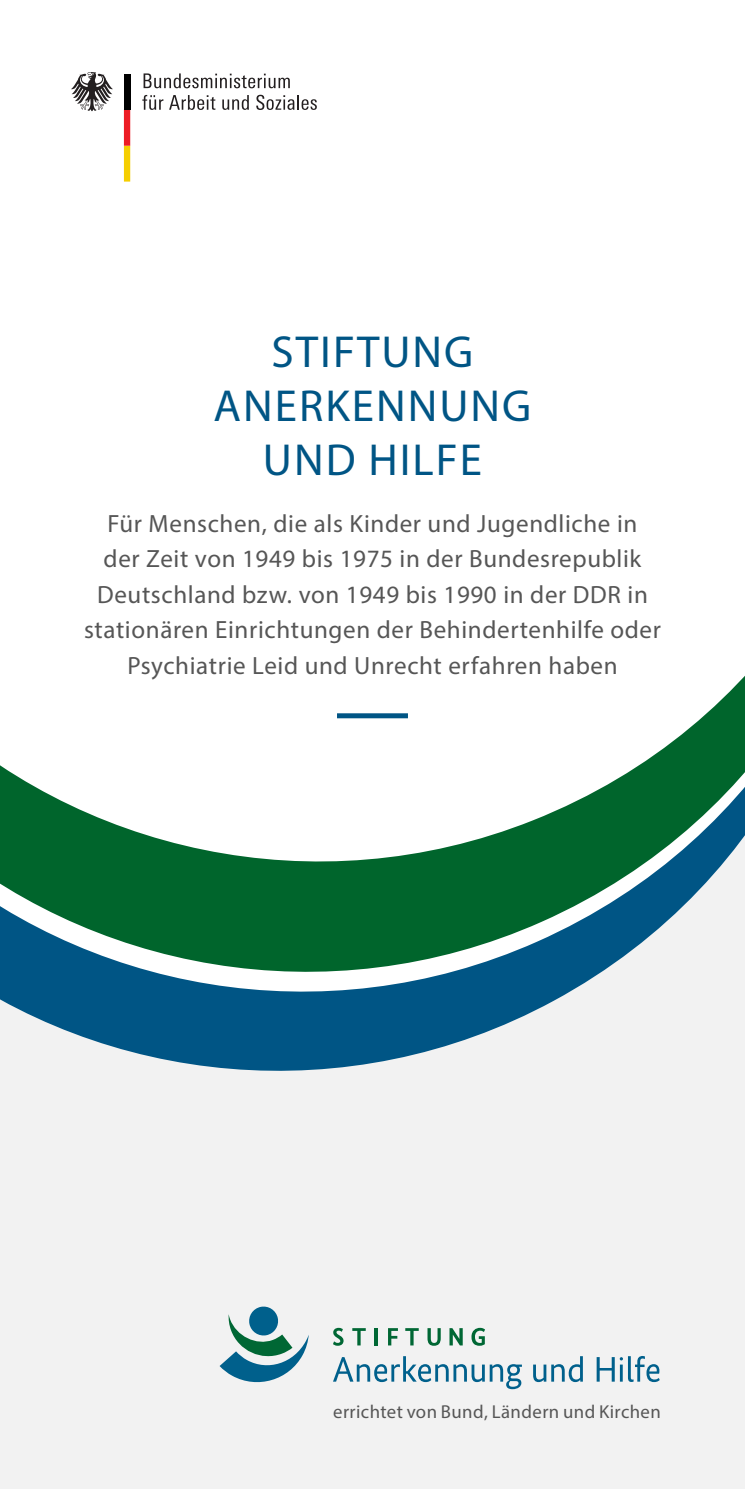
<style>
.page{position:relative;width:745px;height:1489px;background:#fff}
.page>*{position:absolute;margin:0;border:0;box-sizing:border-box;transform-origin:0 0}
.SAUH_Titel_blau_16pt{font:45px/54px "Myriad Pro";letter-spacing:.045em;color:#005585;text-align:center}
.SAUH_Titel_Subheadli{font:25px/35.5px "Myriad Pro";letter-spacing:.025em;color:#565656;text-align:center}
.SAUH_Fließtext_9pt{font:18.75px "Myriad Pro";letter-spacing:.02em;color:#565656}
</style>
<div class="page">
<div style="left:0;top:677px;width:744px;height:811px;background:#f2f2f2"></div>
<svg style="left:81px;top:1036px;width:394px;height:35px;fill:#005585"></svg>
<svg style="left:32px;top:1016px;width:492px;height:20px;background:#17638f"></svg>
<svg style="left:0;top:906px;width:683px;height:110px"></svg>
<svg style="left:0;top:677px;width:744px;height:229px;fill:#fff"></svg>
<div style="left:337px;top:713px;width:70px;height:5px;background:#005585"></div>
<svg style="left:219px;top:1306px;width:89px;height:77px"></svg>
<svg style="left:333px;top:1327px;width:10px;height:18px"></svg>
<svg style="left:352px;top:1328px;width:13px;height:17px"></svg>
<hr style="left:374px;top:1327px;width:3px;height:18px;background:#006734">
<svg style="left:388px;top:1328px;width:9px;height:17px"></svg>
<svg style="left:405px;top:1328px;width:13px;height:17px"></svg>
<svg style="left:427px;top:1328px;width:13px;height:17px"></svg>
<svg style="left:449px;top:1328px;width:13px;height:17px"></svg>
<svg style="left:471px;top:1327px;width:13px;height:18px"></svg>
<svg style="left:333px;top:1356px;width:188px;height:32px"></svg>
<svg style="left:533px;top:1356px;width:49px;height:25px"></svg>
<svg style="left:596px;top:1356px;width:63px;height:25px"></svg>
<svg style="left:124px;top:110px;width:6px;height:71px"></svg>
<svg style="left:71px;top:72px;width:42px;height:39px"></svg>
<div style="left:124px;top:74px;width:6px;height:36px;background:#000"></div>
<svg style="left:143px;top:73px;width:146px;height:15px"></svg>
<svg style="left:142px;top:95px;width:21px;height:15px"></svg>
<svg style="left:169px;top:95px;width:46px;height:15px"></svg>
<svg style="left:222px;top:95px;width:27px;height:15px"></svg>
<svg style="left:256px;top:95px;width:60px;height:15px"></svg>
<h1 class="SAUH_Titel_blau_16pt" style="left:213px;top:324px;width:319px">STIFTUNG<br>ANERKENNUNG<br>UND HILFE</h1>
<p class="SAUH_Titel_Subheadli" style="left:84px;top:505px;width:578px">Für Menschen, die als Kinder und Jugendliche in<br>der Zeit von 1949 bis 1975 in der Bundesrepublik Deutschland bzw. von 1949 bis 1990 in der DDR in stationären Einrichtungen der Behindertenhilfe oder Psychiatrie Leid und Unrecht erfahren haben</p>
<p class="SAUH_Fließtext_9pt" style="left:333px;top:1399px;width:329px">errichtet von Bund, Ländern und Kirchen</p>
</div>
